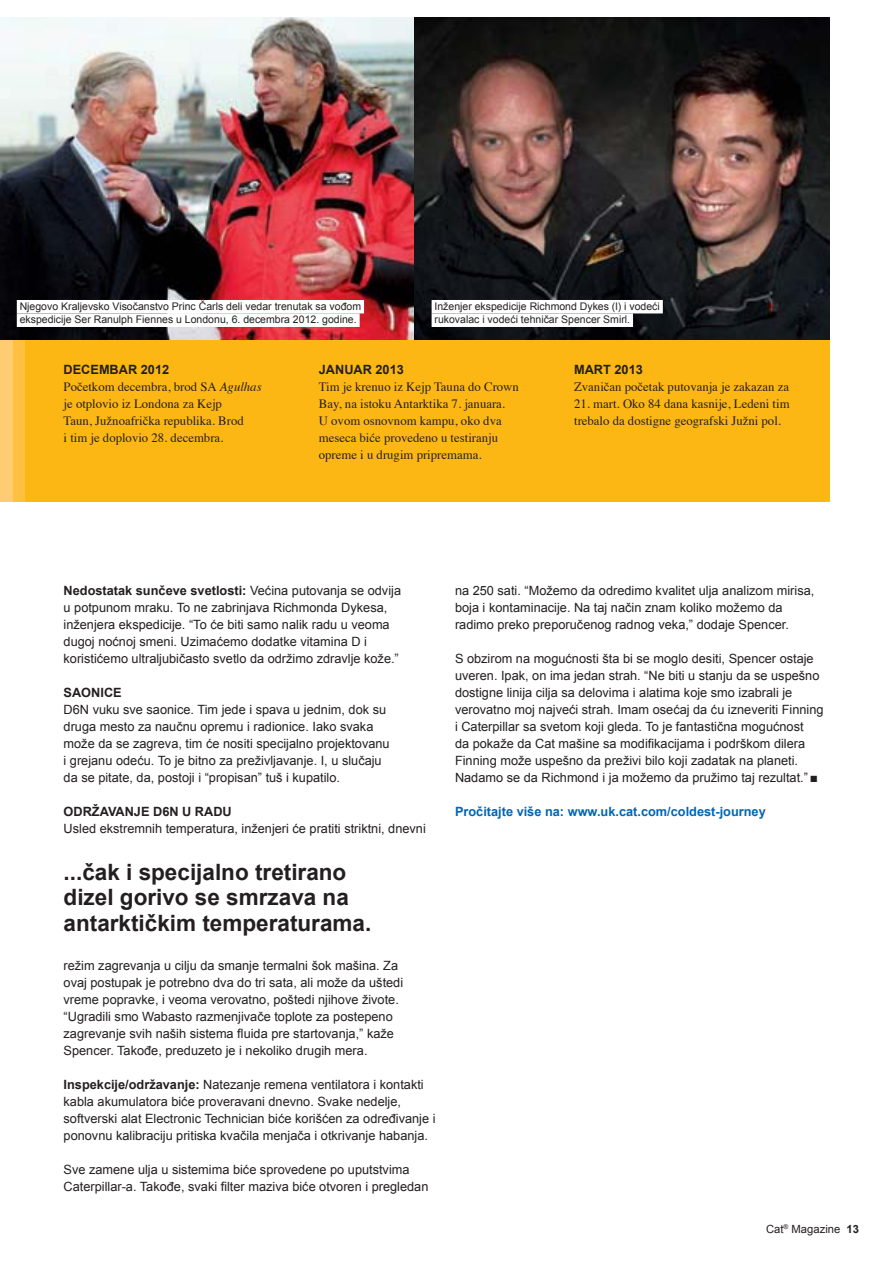
<style>
.page{position:relative;width:893px;height:1263px;background:#fff}
.page>*{position:absolute;margin:0;border:0;box-sizing:border-box;transform-origin:0 0}
.t1{font:700 22.5px/25.5px "Arial";color:#231f20}
.t2{font:12.75px/17px "Arial";color:#231f20}
.t3{font:12.75px/17px "Times";color:#231f20}
.t4{font:700 12.75px "Arial";color:#231f20}
.t5{font:700 12.75px "Arial";color:#0066b3}
.t6{font:11.25px "Arial";color:#231f20}
.t7{font:10.5px/13.5px "Arial";color:#231f20}
.s1{font-style:italic}
.s2{font-weight:700}
</style>
<div class="page">
<img style="left:0;top:17px;width:829px;height:323px">
<div style="left:431px;top:300px;width:231px;height:13px;background:#fff"></div>
<div style="left:431px;top:313px;width:202px;height:14px;background:#fff"></div>
<div style="left:0;top:340px;width:829px;height:162px;background:#fdb714"></div>
<div style="left:17px;top:300px;width:347px;height:13px;background:#fff"></div>
<div style="left:17px;top:313px;width:342px;height:14px;background:#fff"></div>
<div style="left:13px;top:340px;width:12px;height:162px;background:#fec040"></div>
<div style="left:0;top:340px;width:13px;height:162px;background:#ffcd71"></div>
<p class="t7" style="left:20px;top:299px;width:343px">Njegovo Kraljevsko Visočanstvo Princ Čarls deli vedar trenutak sa vođom ekspedicije Ser Ranulph Fiennes u Londonu, 6. decembra 2012. godine.</p>
<p class="t7" style="left:434px;top:299px;width:227px">Inženjer ekspedicije Richmond Dykes (l) i vodeći rukovalac i vodeći tehničar Spencer Smirl.</p>
<p class="t4" style="left:64px;top:363px;width:107px">DECEMBAR 2012</p>
<p class="t3" style="left:64px;top:380px;width:199px">Početkom decembra, brod SA <span class="s1">Agulhas </span>je otplovio iz Londona za Kejp<br>Taun, Južnoafrička republika. Brod<br>i tim je doplovio 28. decembra.</p>
<p class="t4" style="left:319px;top:363px;width:86px">JANUAR 2013</p>
<p class="t3" style="left:319px;top:380px;width:201px">Tim je krenuo iz Kejp Tauna do Crown Bay, na istoku Antarktika 7. januara.<br>U ovom osnovnom kampu, oko dva meseca biće provedeno u testiranju opreme i u drugim pripremama.</p>
<p class="t4" style="left:574px;top:363px;width:70px">MART 2013</p>
<p class="t3" style="left:574px;top:380px;width:216px">Zvaničan početak putovanja je zakazan za</p>
<p class="t3" style="left:574px;top:397px;width:217px">21. mart. Oko 84 dana kasnije, Ledeni tim trebalo da dostigne geografski Južni pol.</p>
<p class="t2" style="left:64px;top:582px;width:339px"><span class="s2">Nedostatak sunčeve svetlosti:</span> Većina putovanja se odvija u potpunom mraku. To ne zabrinjava Richmonda Dykesa, inženjera ekspedicije. “To će biti samo nalik radu u veoma dugoj noćnoj smeni. Uzimaćemo dodatke vitamina D i koristićemo ultraljubičasto svetlo da održimo zdravlje kože.”</p>
<p class="t4" style="left:64px;top:686px;width:60px">SAONICE</p>
<p class="t2" style="left:64px;top:702px;width:327px">D6N vuku sve saonice. Tim jede i spava u jednim, dok su druga mesto za naučnu opremu i radionice. Iako svaka može da se zagreva, tim će nositi specijalno projektovanu i grejanu odeću. To je bitno za preživljavanje. I, u slučaju da se pitate, da, postoji i “propisan” tuš i kupatilo.</p>
<p class="t4" style="left:64px;top:805px;width:170px">ODRŽAVANJE D6N U RADU</p>
<p class="t2" style="left:64px;top:821px;width:364px">Usled ekstremnih temperatura, inženjeri će pratiti striktni, dnevni</p>
<h1 class="t1" style="left:64px;top:859px;width:309px">...čak i specijalno tretirano dizel gorivo se smrzava na antarktičkim temperaturama.</h1>
<p class="t2" style="left:64px;top:957px;width:341px">režim zagrevanja u cilju da smanje termalni šok mašina. Za ovaj postupak je potrebno dva do tri sata, ali može da uštedi vreme popravke, i veoma verovatno, poštedi njihove živote. “Ugradili smo Wabasto razmenjivače toplote za postepeno zagrevanje svih naših sistema fluida pre startovanja,” kaže Spencer. Takođe, preduzeto je i nekoliko drugih mera.</p>
<p class="t2" style="left:64px;top:1076px;width:373px"><span class="s2">Inspekcije/održavanje:</span> Natezanje remena ventilatora i kontakti kabla akumulatora biće proveravani dnevno. Svake nedelje, softverski alat Electronic Technician biće korišćen za određivanje i ponovnu kalibraciju pritiska kvačila menjača i otkrivanje habanja.</p>
<p class="t2" style="left:64px;top:1161px;width:366px">Sve zamene ulja u sistemima biće sprovedene po uputstvima<br>Caterpillar-a. Takođe, svaki filter maziva biće otvoren i pregledan</p>
<p class="t2" style="left:455px;top:582px;width:361px">na 250 sati. “Možemo da odredimo kvalitet ulja analizom mirisa, boja i kontaminacije. Na taj način znam koliko možemo da radimo preko preporučenog radnog veka,” dodaje Spencer.</p>
<p class="t2" style="left:455px;top:651px;width:370px">S obzirom na mogućnosti šta bi se moglo desiti, Spencer ostaje uveren. Ipak, on ima jedan strah. “Ne biti u stanju da se uspešno dostigne linija cilja sa delovima i alatima koje smo izabrali je verovatno moj najveći strah. Imam osećaj da ću izneveriti Finning i Caterpillar sa svetom koji gleda. To je fantastična mogućnost<br>da pokaže da Cat mašine sa modifikacijama i podrškom dilera Finning može uspešno da preživi bilo koji zadatak na planeti.<br>Nadamo se da Richmond i ja možemo da pružimo taj rezultat.” ■</p>
<p class="t5" style="left:455px;top:805px;width:312px">Pročitajte više na: www.uk.cat.com/coldest-journey</p>
<p class="t6" style="left:766px;top:1223px;width:94px">Cat<sup>®</sup> Magazine <span class="s2">13</span></p>
</div>
